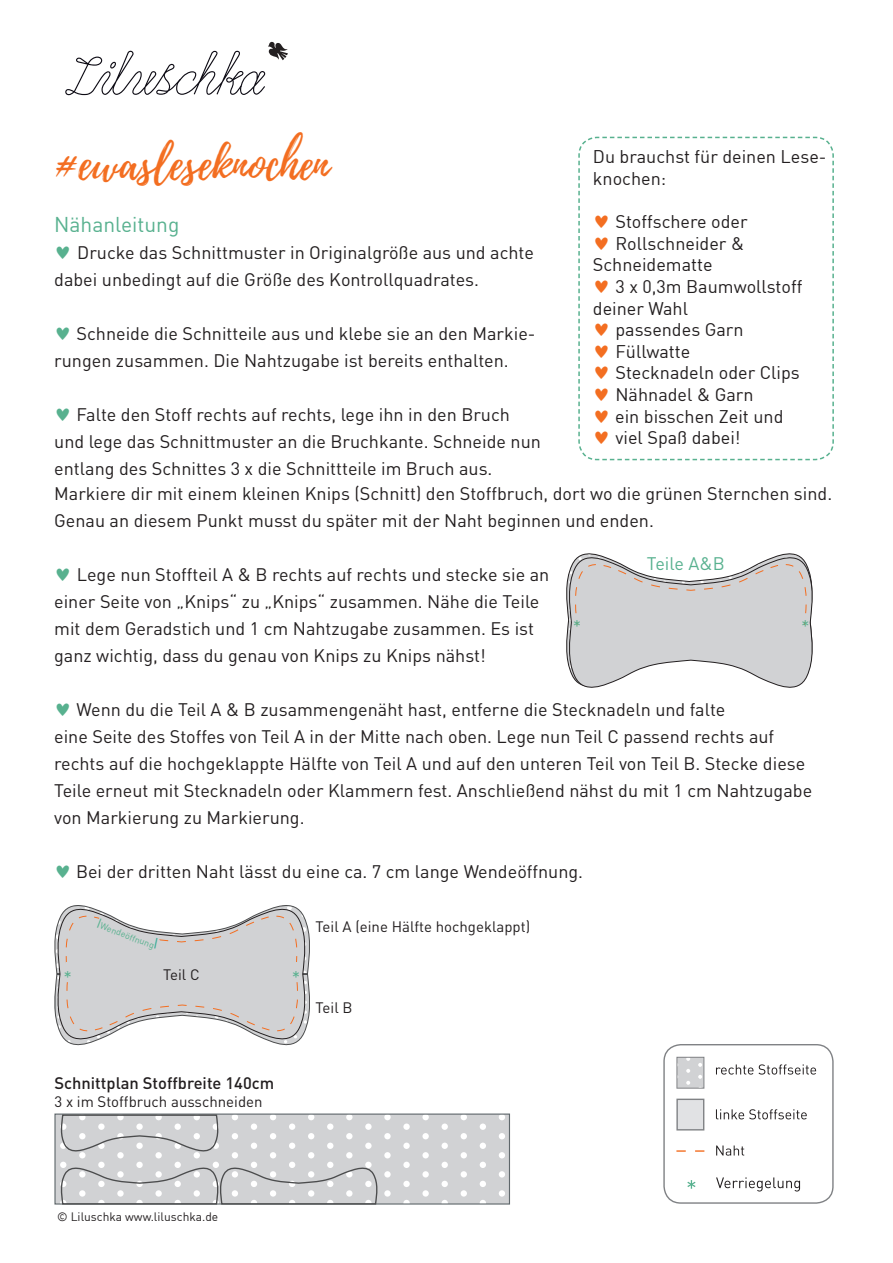
<style>
.page{position:relative;width:893px;height:1263px;background:#fff}
.page>*{position:absolute;margin:0;border:0;box-sizing:border-box;transform-origin:0 0}
.t1{font:45px "Playlist Script";color:#f36e21}
.t2{font:21px "DIN";color:#58b18f}
.t3{font:18px/27px "DIN Pro";color:#231f20}
.t4{font:18px/21.6px "DIN";color:#231f20}
.t5{font:18px "DIN Pro";letter-spacing:-.015em;color:#58b18f}
.t6{font:500 16.5px "DIN Pro";color:#231f20}
.t7{font:15px "DIN Pro";color:#231f20}
.t8{font:12px "DIN";color:#231f20}
.t9{font:9px "DIN Pro";color:#58b18f}
.s1{font-family:"MF Love Dings";color:#58b18f}
.s2{font-family:"MF Love Dings";color:#f36e21}
.s3{font-size:13.5px}
</style>
<div class="page">
<svg style="left:578px;top:136px;width:256px;height:325px"></svg>
<svg style="left:65px;top:41px;width:223px;height:55px"></svg>
<div style="left:55px;top:1114px;width:454px;height:90px;background:#d1d2d4"></div>
<div style="left:384px;top:1114px;width:7px;height:6px;background:#fff;border-radius:50%"></div>
<div style="left:384px;top:1133px;width:7px;height:6px;background:#fff;border-radius:50%"></div>
<div style="left:384px;top:1152px;width:7px;height:6px;background:#fff;border-radius:50%"></div>
<div style="left:384px;top:1171px;width:7px;height:6px;background:#fff;border-radius:50%"></div>
<div style="left:384px;top:1190px;width:7px;height:6px;background:#fff;border-radius:50%"></div>
<div style="left:403px;top:1123px;width:7px;height:7px;background:#fff;border-radius:50%"></div>
<div style="left:403px;top:1142px;width:7px;height:7px;background:#fff;border-radius:50%"></div>
<div style="left:403px;top:1162px;width:7px;height:6px;background:#fff;border-radius:50%"></div>
<div style="left:403px;top:1181px;width:7px;height:6px;background:#fff;border-radius:50%"></div>
<div style="left:422px;top:1114px;width:7px;height:6px;background:#fff;border-radius:50%"></div>
<div style="left:422px;top:1133px;width:7px;height:6px;background:#fff;border-radius:50%"></div>
<div style="left:422px;top:1152px;width:7px;height:6px;background:#fff;border-radius:50%"></div>
<div style="left:422px;top:1171px;width:7px;height:6px;background:#fff;border-radius:50%"></div>
<div style="left:422px;top:1190px;width:7px;height:6px;background:#fff;border-radius:50%"></div>
<div style="left:442px;top:1123px;width:6px;height:7px;background:#fff;border-radius:50%"></div>
<div style="left:442px;top:1142px;width:6px;height:7px;background:#fff;border-radius:50%"></div>
<svg style="left:442px;top:1162px;width:6px;height:6px"></svg>
<svg style="left:442px;top:1181px;width:6px;height:6px"></svg>
<svg style="left:461px;top:1115px;width:6px;height:5px"></svg>
<svg style="left:461px;top:1133px;width:6px;height:6px"></svg>
<svg style="left:461px;top:1152px;width:6px;height:6px"></svg>
<svg style="left:461px;top:1171px;width:6px;height:6px"></svg>
<svg style="left:461px;top:1190px;width:6px;height:6px"></svg>
<div style="left:480px;top:1123px;width:6px;height:7px;background:#fff;border-radius:50%"></div>
<div style="left:480px;top:1142px;width:6px;height:7px;background:#fff;border-radius:50%"></div>
<svg style="left:480px;top:1162px;width:6px;height:6px"></svg>
<svg style="left:480px;top:1181px;width:6px;height:6px"></svg>
<svg style="left:499px;top:1115px;width:6px;height:5px"></svg>
<svg style="left:499px;top:1133px;width:6px;height:6px"></svg>
<svg style="left:499px;top:1152px;width:6px;height:6px"></svg>
<svg style="left:499px;top:1171px;width:6px;height:6px"></svg>
<svg style="left:499px;top:1190px;width:6px;height:6px"></svg>
<div style="left:54px;top:1113px;width:456px;height:91px;border:1px solid #5f676b"></div>
<svg style="left:566px;top:553px;width:247px;height:135px"></svg>
<div style="left:576px;top:625px;width:231px;height:5px;background:#d1d2d4"></div>
<svg style="left:58px;top:1114px;width:320px;height:91px"></svg>
<div style="left:676px;top:1098px;width:28px;height:32px;background:#e1e2e4;border:1px solid #808285"></div>
<div style="left:677px;top:1057px;width:27px;height:31px;background:#d1d2d4"></div>
<svg style="left:686px;top:1069px;width:4px;height:4px"></svg>
<svg style="left:686px;top:1081px;width:4px;height:4px"></svg>
<svg style="left:698px;top:1063px;width:4px;height:4px"></svg>
<svg style="left:698px;top:1075px;width:4px;height:4px"></svg>
<div style="left:676px;top:1057px;width:28px;height:32px;border:1px solid #808285"></div>
<svg style="left:676px;top:1150px;width:28px;height:2px"></svg>
<div style="left:663px;top:1044px;width:171px;height:160px;border:1px solid #808285;border-radius:17px"></div>
<svg style="left:716px;top:1145px;width:28px;height:10px"></svg>
<svg style="left:716px;top:1109px;width:91px;height:10px"></svg>
<svg style="left:716px;top:1064px;width:100px;height:10px"></svg>
<svg style="left:716px;top:1177px;width:84px;height:14px"></svg>
<svg style="left:687px;top:1180px;width:8px;height:9px"></svg>
<svg style="left:54px;top:905px;width:256px;height:141px"></svg>
<h1 class="t1" style="left:54px;top:132px;width:276px">#ewasleseknochen</h1>
<p class="t2" style="left:54px;top:211px;width:127px">Nähanleitung</p>
<p class="t3" style="left:54px;top:238px;width:481px"><span class="s1">A</span> Drucke das Schnittmuster in Originalgröße aus und achte dabei unbedingt auf die Größe des Kontrollquadrates.</p>
<p class="t3" style="left:54px;top:319px;width:483px"><span class="s1">A</span> Schneide die Schnitteile aus und klebe sie an den Markie&shy;rungen zusammen. Die Nahtzugabe ist bereits enthalten.</p>
<p class="t3" style="left:54px;top:400px;width:488px"><span class="s1">A</span> Falte den Stoff rechts auf rechts, lege ihn in den Bruch und lege das Schnittmuster an die Bruchkante. Schneide nun entlang des Schnittes 3 x die Schnittteile im Bruch aus.</p>
<p class="t4" style="left:593px;top:146px;width:235px">Du brauchst für deinen Lese&shy;knochen:</p>
<p class="t4" style="left:593px;top:210px;width:211px"><span class="s2">A</span> Stoffschere oder<br><span class="s2">A</span> Rollschneider &amp;<br>Schneidematte<br><span class="s2">A</span> 3 x 0,3m Baumwollstoff deiner Wahl<br><span class="s2">A</span> passendes Garn<br><span class="s2">A</span> Füllwatte<br><span class="s2">A</span> Stecknadeln oder Clips</p>
<p class="t3" style="left:593px;top:380px;width:162px"><span class="s2">A</span> Nähnadel &amp; Garn</p>
<p class="t4" style="left:593px;top:405px;width:192px"><span class="s2">A</span> ein bisschen Zeit und<br><span class="s2">A</span> viel Spaß dabei!</p>
<p class="t3" style="left:54px;top:479px;width:779px">Markiere dir mit einem kleinen Knips (Schnitt) den Stoffbruch, dort wo die grünen Sternchen sind.<br>Genau an diesem Punkt musst du später mit der Naht beginnen und enden.</p>
<p class="t3" style="left:54px;top:560px;width:497px"><span class="s1">A</span> Lege nun Stoffteil A &amp; B rechts auf rechts und stecke sie an einer Seite von „Knips“ zu „Knips“ zusammen. Nähe die Teile mit dem Geradstich und 1 cm Nahtzugabe zusammen. Es ist ganz wichtig, dass du genau von Knips zu Knips nähst!</p>
<p class="t3" style="left:54px;top:695px;width:759px"><span class="s1">A</span> Wenn du die Teil A &amp; B zusammengenäht hast, entferne die Stecknadeln und falte<br>eine Seite des Stoffes von Teil A in der Mitte nach oben. Lege nun Teil C passend rechts auf rechts auf die hochgeklappte Hälfte von Teil A und auf den unteren Teil von Teil B. Stecke diese Teile erneut mit Stecknadeln oder Klammern fest. Anschließend nähst du mit 1 cm Nahtzugabe von Markierung zu Markierung.</p>
<p class="t3" style="left:54px;top:857px;width:530px"><span class="s1">A</span> Bei der dritten Naht lässt du eine ca. 7 cm lange Wendeöffnung.</p>
<p class="t5" style="left:647px;top:551px;width:79px">Teile A&amp;B</p>
<p class="t5" style="left:573px;top:614px;width:10px">*</p>
<p class="t5" style="left:801px;top:614px;width:10px">*</p>
<p class="t9" style="left:99px;top:918px;width:63px;rotate:21deg"><span class="s3">I</span>Wendeöffnung</p>
<p class="t7" style="left:315px;top:917px;width:216px">Teil A (eine Hälfte hochgeklappt)</p>
<p class="t7" style="left:163px;top:965px;width:38px">Teil C</p>
<p class="t5" style="left:63px;top:966px;width:10px">*</p>
<p class="t5" style="left:292px;top:966px;width:10px">*</p>
<p class="t7" style="left:315px;top:997px;width:39px">Teil B</p>
<p class="t6" style="left:54px;top:1072px;width:221px">Schnittplan Stoffbreite 140cm</p>
<p class="t7" style="left:54px;top:1091px;width:210px">3 x im Stoffbruch ausschneiden</p>
<p class="t8" style="left:57px;top:1209px;width:163px">© Liluschka www.liluschka.de</p>
</div>
